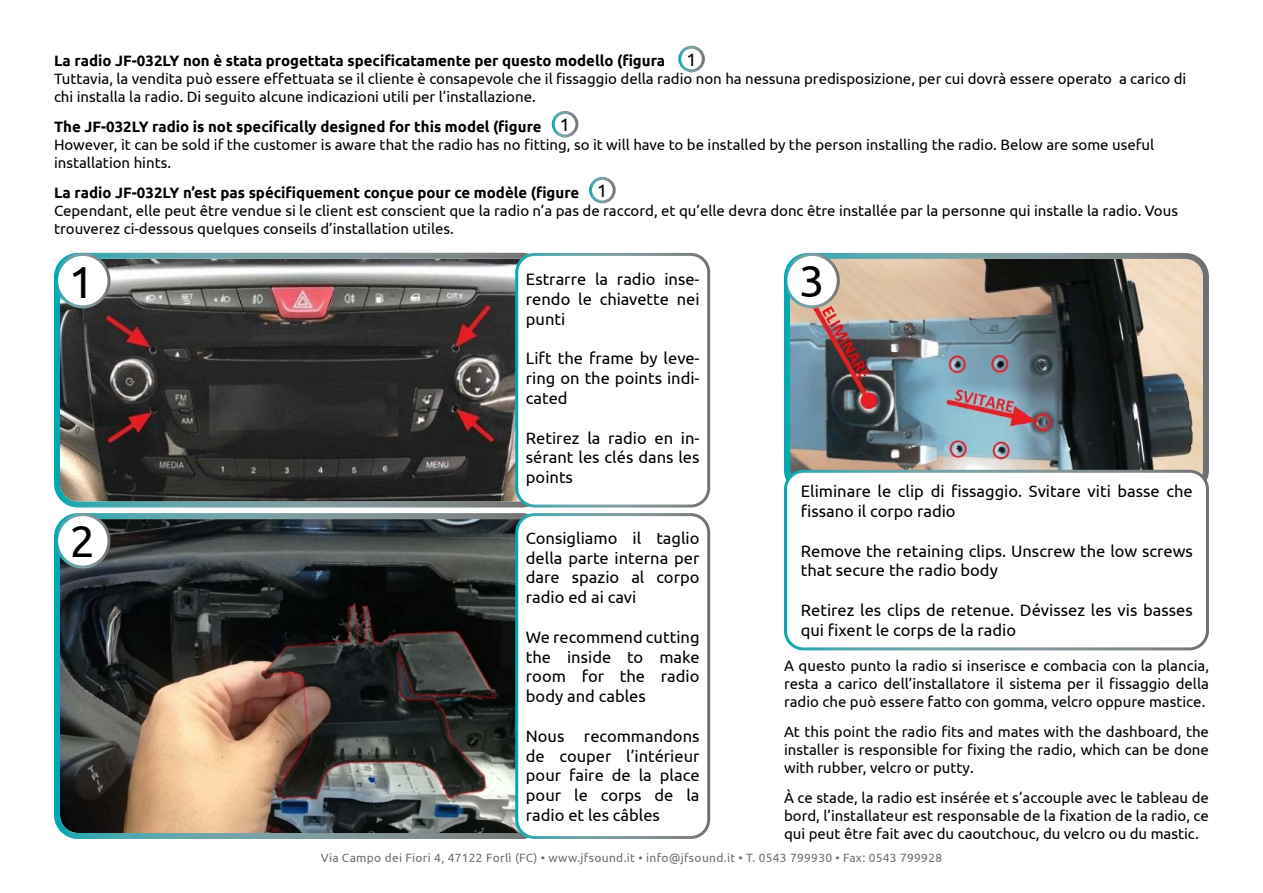
<style>
.page{position:relative;width:1263px;height:893px;background:#fff}
.page>*{position:absolute;margin:0;border:0;box-sizing:border-box;transform-origin:0 0}
.t1{font:45px "Ubuntu";color:#000}
.t2{font:18px "Ubuntu";color:#000}
.t3{font:16.5px/19.8px "Ubuntu";color:#000;text-align:justify}
.t4{font:15px/18px "Ubuntu";color:#000}
.t5{font:700 15px "Ubuntu";color:#000}
.t6{font:12px "Ubuntu";letter-spacing:.025em;color:#706f6f}
</style>
<div class="page">
<img style="left:61px;top:260px;width:460px;height:240px">
<div style="left:54px;top:253px;width:492px;height:254px;border:6px solid #fff;border-radius:21px"></div>
<div style="left:517px;top:254px;width:192px;height:252px;background:#fff;border-radius:18px"></div>
<div style="left:515px;top:253px;width:195px;height:254px;border:3px solid #fff;border-radius:18px"></div>
<div style="left:57px;top:254px;width:52px;height:53px;background:#fff;border-radius:50%"></div>
<div style="left:55px;top:253px;width:56px;height:55px;border:3px solid #fff;border-radius:50%"></div>
<img style="left:61px;top:520px;width:461px;height:312px">
<div style="left:54px;top:513px;width:492px;height:326px;border:6px solid #fff;border-radius:21px"></div>
<div style="left:57px;top:515px;width:52px;height:52px;background:#fff;border-radius:50%"></div>
<div style="left:55px;top:513px;width:56px;height:55px;border:3px solid #fff;border-radius:50%"></div>
<div style="left:517px;top:515px;width:192px;height:322px;background:#fff;border-radius:18px"></div>
<div style="left:515px;top:513px;width:195px;height:326px;border:3px solid #fff;border-radius:18px"></div>
<img style="left:791px;top:260px;width:411px;height:216px">
<div style="left:784px;top:253px;width:425px;height:241px;border:6px solid #fff;border-radius:21px"></div>
<div style="left:678px;top:46px;width:27px;height:26px;border:3px solid #fff;border-radius:50%"></div>
<div style="left:552px;top:111px;width:26px;height:27px;border:3px solid #fff;border-radius:50%"></div>
<div style="left:785px;top:471px;width:422px;height:178px;background:#fff;border-radius:18px"></div>
<div style="left:784px;top:470px;width:425px;height:180px;border:3px solid #fff;border-radius:18px"></div>
<div style="left:786px;top:254px;width:52px;height:53px;background:#fff;border-radius:50%"></div>
<div style="left:784px;top:253px;width:56px;height:55px;border:3px solid #fff;border-radius:50%"></div>
<div style="left:589px;top:177px;width:27px;height:26px;border:3px solid #fff;border-radius:50%"></div>
<p class="t5" style="left:54px;top:51px;width:613px">La radio JF-032LY non è stata progettata specificatamente per questo modello (figura</p>
<p class="t4" style="left:54px;top:69px;width:1134px">Tuttavia, la vendita può essere effettuata se il cliente è consapevole che il fissaggio della radio non ha nessuna predisposizione, per cui dovrà essere operato a carico di chi installa la radio. Di seguito alcune indicazioni utili per l’installazione.</p>
<p class="t5" style="left:54px;top:117px;width:489px">The JF-032LY radio is not specifically designed for this model (figure</p>
<p class="t4" style="left:54px;top:135px;width:1102px">However, it can be sold if the customer is aware that the radio has no fitting, so it will have to be installed by the person installing the radio. Below are some useful installation hints.</p>
<p class="t5" style="left:54px;top:183px;width:527px">La radio JF-032LY n’est pas spécifiquement conçue pour ce modèle (figure</p>
<p class="t4" style="left:54px;top:201px;width:1125px">Cependant, elle peut être vendue si le client est conscient que la radio n’a pas de raccord, et qu’elle devra donc être installée par la personne qui installe la radio. Vous trouverez ci-dessous quelques conseils d’installation utiles.</p>
<p class="t3" style="left:526px;top:269px;width:175px">Estrarre la radio inse&shy;rendo le chiavette nei punti</p>
<p class="t3" style="left:526px;top:348px;width:175px">Lift the frame by leve&shy;ring on the points indi&shy;cated</p>
<p class="t3" style="left:526px;top:427px;width:175px">Retirez la radio en in&shy;sérant les clés dans les points</p>
<p class="t2" style="left:686px;top:49px;width:12px">1</p>
<p class="t2" style="left:560px;top:114px;width:12px">1</p>
<p class="t2" style="left:597px;top:180px;width:12px">1</p>
<h1 class="t1" style="left:799px;top:254px;width:27px">3</h1>
<h1 class="t1" style="left:69px;top:255px;width:27px">1</h1>
<p class="t3" style="left:801px;top:481px;width:394px">Eliminare le clip di fissaggio. Svitare viti basse che fissano il corpo radio</p>
<p class="t3" style="left:801px;top:540px;width:394px">Remove the retaining clips. Unscrew the low screws that secure the radio body</p>
<p class="t3" style="left:801px;top:600px;width:393px">Retirez les clips de retenue. Dévissez les vis basses qui fixent le corps de la radio</p>
<p class="t4" style="left:784px;top:656px;width:426px;text-align:justify">A questo punto la radio si inserisce e combacia con la plancia, resta a carico dell’installatore il sistema per il fissaggio della radio che può essere fatto con gomma, velcro oppure mastice.</p>
<p class="t4" style="left:784px;top:722px;width:426px;text-align:justify">At this point the radio fits and mates with the dashboard, the installer is responsible for fixing the radio, which can be done with rubber, velcro or putty.</p>
<p class="t4" style="left:784px;top:788px;width:426px;text-align:justify">À ce stade, la radio est insérée et s’accouple avec le tableau de bord, l’installateur est responsable de la fixation de la radio, ce qui peut être fait avec du caoutchouc, du velcro ou du mastic.</p>
<h1 class="t1" style="left:70px;top:514px;width:27px">2</h1>
<p class="t3" style="left:526px;top:528px;width:175px">Consigliamo il taglio della parte interna per dare spazio al corpo radio ed ai cavi</p>
<p class="t3" style="left:526px;top:627px;width:175px">We recommend cutting the inside to make room for the radio body and cables</p>
<p class="t3" style="left:526px;top:726px;width:175px">Nous recommandons de couper l’intérieur pour faire de la place pour le corps de la radio et les câbles</p>
<p class="t6" style="left:321px;top:850px;width:623px">Via Campo dei Fiori 4, 47122 Forlì (FC) • www.jfsound.it • info@jfsound.it • T. 0543 799930 • Fax: 0543 799928</p>
</div>
